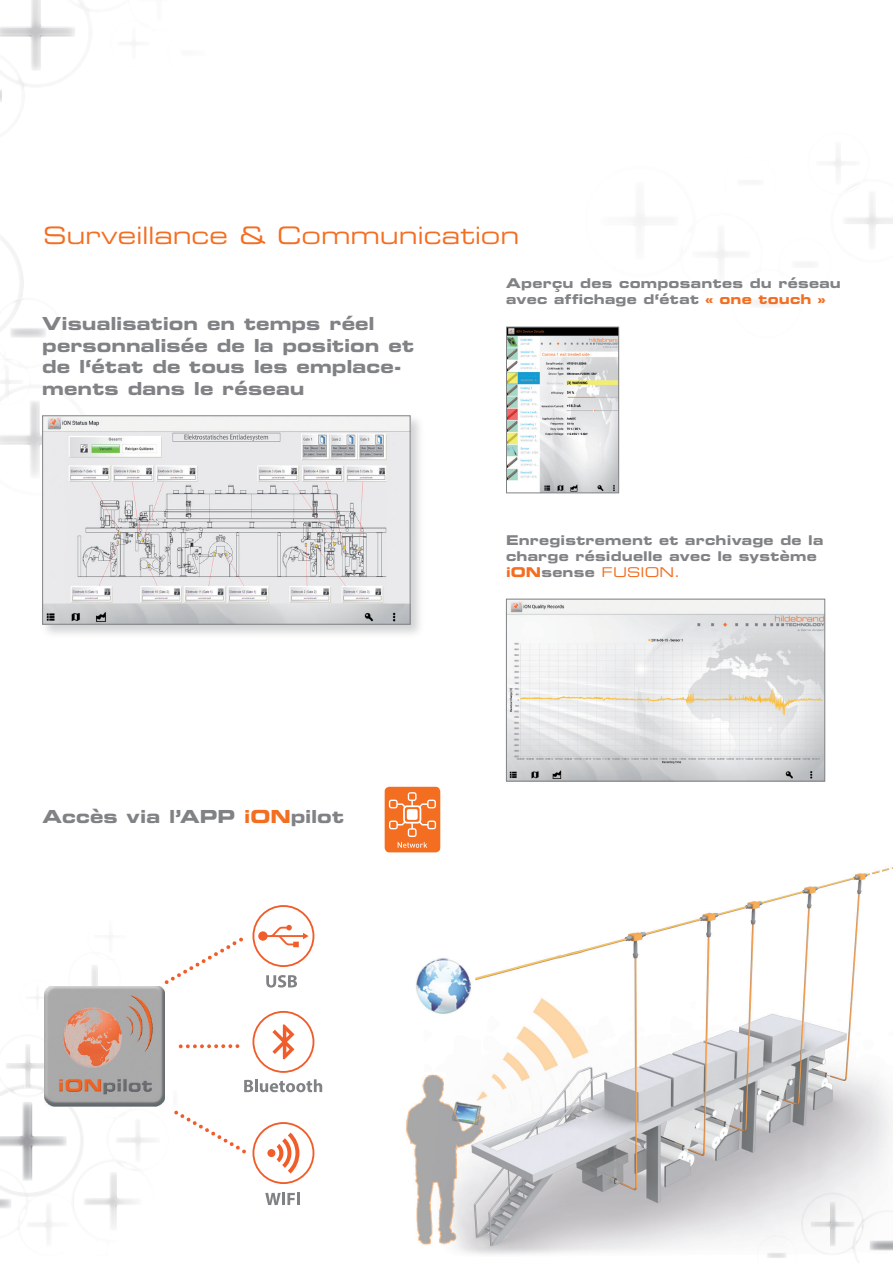
<style>
.page{position:relative;width:893px;height:1263px;background:#fff}
.page>*{position:absolute;margin:0;border:0;box-sizing:border-box;transform-origin:0 0}
.head{font:24px "Eurostile LT Std Ex 2";letter-spacing:-.005em;color:#f36e21}
.copy{font:18px/21.6px "Eurostile LT Std Bold Ex 2";color:#808285}
.copy-2{font:13.5px/16.2px "Eurostile LT Std Bold Ex 2";letter-spacing:.015em;color:#808285}
.s1{color:#f36e21}
.s2{font-family:"Eurostile LT Std Ex 2";color:#f36e21}
</style>
<div class="page">
<img style="left:399px;top:811px;width:494px;height:444px">
<img style="left:0;top:1102px;width:86px;height:90px">
<img style="left:0;top:1044px;width:44px;height:52px">
<img style="left:70px;top:1155px;width:67px;height:73px">
<img style="left:105px;top:1106px;width:49px;height:67px">
<img style="left:92px;top:1106px;width:43px;height:13px">
<img style="left:35px;top:996px;width:4px;height:4px">
<img style="left:800px;top:263px;width:12px;height:2px">
<img style="left:884px;top:184px;width:9px;height:36px">
<img style="left:0;top:401px;width:40px;height:75px">
<img style="left:131px;top:41px;width:5px;height:5px">
<img style="left:0;top:0;width:89px;height:86px">
<img style="left:0;top:359px;width:33px;height:48px">
<img style="left:0;top:47px;width:28px;height:55px">
<img style="left:31px;top:1192px;width:52px;height:45px">
<img style="left:0;top:1166px;width:31px;height:63px">
<div style="left:40px;top:413px;width:384px;height:226px;background:#808285;opacity:.35"></div>
<img style="left:44px;top:417px;width:364px;height:206px">
<div style="left:42px;top:415px;width:368px;height:210px;border:1px solid #808285"></div>
<img style="left:798px;top:1191px;width:68px;height:64px">
<img style="left:850px;top:1207px;width:43px;height:48px">
<img style="left:756px;top:1234px;width:42px;height:24px">
<div style="left:385px;top:787px;width:55px;height:65px;background:#f36e21;border-radius:5px"></div>
<svg style="left:389px;top:792px;width:47px;height:56px"></svg>
<svg style="left:266px;top:975px;width:31px;height:12px"></svg>
<svg style="left:179px;top:1044px;width:60px;height:4px"></svg>
<svg style="left:244px;top:1079px;width:78px;height:13px"></svg>
<svg style="left:265px;top:1193px;width:35px;height:12px"></svg>
<svg style="left:164px;top:937px;width:79px;height:47px"></svg>
<svg style="left:174px;top:1110px;width:72px;height:44px"></svg>
<svg style="left:252px;top:905px;width:62px;height:62px"></svg>
<svg style="left:252px;top:1011px;width:62px;height:62px"></svg>
<svg style="left:252px;top:1122px;width:62px;height:62px"></svg>
<img style="left:44px;top:986px;width:121px;height:120px">
<img style="left:508px;top:329px;width:109px;height:162px">
<div style="left:506px;top:327px;width:113px;height:166px;border:1px solid #808285"></div>
<img style="left:508px;top:601px;width:315px;height:178px">
<div style="left:506px;top:599px;width:319px;height:182px;border:1px solid #808285"></div>
<p class="head" style="left:43px;top:219px;width:478px">Surveillance &amp; Communication</p>
<p class="copy" style="left:42px;top:312px;width:373px">Visualisation en temps réel personnalisée de la position et de l‘état de tous les emplace&shy;ments dans le réseau</p>
<p class="copy-2" style="left:506px;top:275px;width:336px">Aperçu des composantes du réseau avec affichage d‘état <span class="s1">« one touch »</span></p>
<p class="copy-2" style="left:506px;top:532px;width:319px">Enregistrement et archivage de la charge résiduelle avec le système <span class="s1">iON</span>sense <span class="s2">FUSION.</span></p>
<p class="copy" style="left:43px;top:805px;width:303px">Accès via l’APP <span class="s1">iON</span>pilot</p>
</div>
